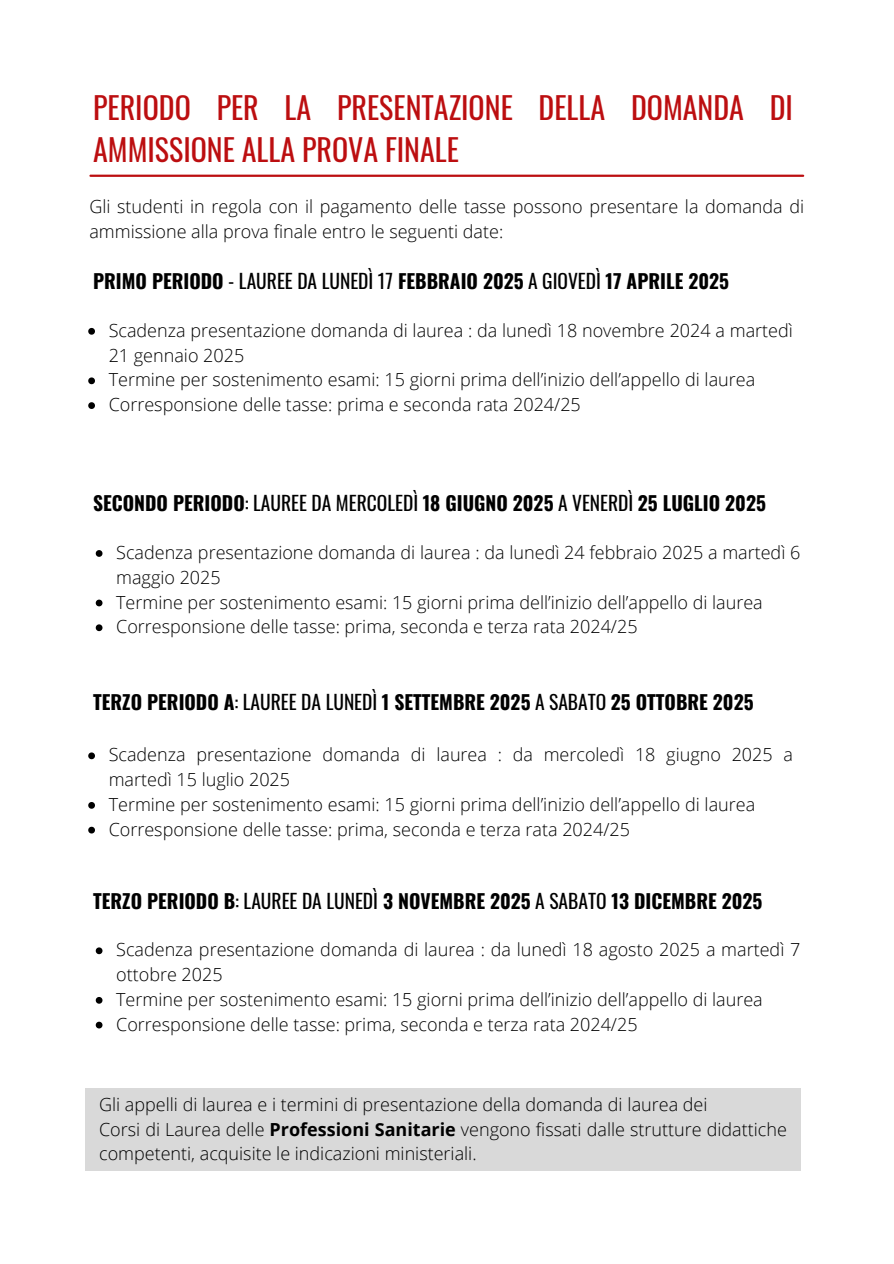
<style>
.page{position:relative;width:894px;height:1264px;background:#fff}
.page>*{position:absolute;margin:0;border:0;box-sizing:border-box;transform-origin:0 0}
.t1{font:30px/41.7px "Oswald";color:#bc0e10}
.t2{font:700 19.5px "Oswald";color:#000}
.t3{font:300 18px/24.8px "Open Sans";color:#000}
.s1{font-weight:400}
.s2{font-weight:700}
</style>
<div class="page">
<hr style="left:90px;top:175px;width:712px;height:2px;background:#bc0e10">
<svg style="left:88px;top:328px;width:7px;height:7px"></svg>
<svg style="left:88px;top:377px;width:7px;height:7px"></svg>
<svg style="left:88px;top:402px;width:7px;height:7px"></svg>
<svg style="left:96px;top:550px;width:6px;height:7px"></svg>
<svg style="left:96px;top:599px;width:6px;height:7px"></svg>
<svg style="left:96px;top:624px;width:6px;height:7px"></svg>
<svg style="left:88px;top:752px;width:7px;height:7px"></svg>
<svg style="left:88px;top:802px;width:7px;height:6px"></svg>
<svg style="left:88px;top:826px;width:7px;height:7px"></svg>
<svg style="left:96px;top:947px;width:6px;height:7px"></svg>
<svg style="left:96px;top:997px;width:6px;height:6px"></svg>
<svg style="left:96px;top:1021px;width:6px;height:7px"></svg>
<div style="left:86px;top:1087px;width:714px;height:83px;background:#d9d9d9"></div>
<p class="t1" style="left:93px;top:86px;width:701px">PERIODO PER LA PRESENTAZIONE DELLA DOMANDA DI<br>AMMISSIONE ALLA PROVA FINALE</p>
<p class="t3" style="left:89px;top:194px;width:716px">Gli studenti in regola con il pagamento delle tasse possono presentare la domanda di ammissione alla prova finale entro le seguenti date:</p>
<h1 class="t2" style="left:93px;top:266px;width:637px">PRIMO PERIODO <span class="s1">- LAUREE DA LUNEDÌ 17</span> FEBBRAIO 2025 <span class="s1">A GIOVEDÌ</span> 17 APRILE 2025</h1>
<p class="t3" style="left:109px;top:317px;width:685px">Scadenza presentazione domanda di laurea : da lunedì 18 novembre 2024 a martedì<br>21 gennaio 2025</p>
<h2 class="t3" style="left:109px;top:367px;width:648px">Termine per sostenimento esami: 15 giorni prima dell’inizio dell’appello di laurea</h2>
<p class="t3" style="left:109px;top:392px;width:473px">Corresponsione delle tasse: prima e seconda rata 2024/25</p>
<p class="t2" style="left:93px;top:488px;width:674px">SECONDO PERIODO<span class="s1">: LAUREE DA MERCOLEDÌ</span> 18 GIUGNO 2025 <span class="s1">A VENERDÌ</span> 25 LUGLIO 2025</p>
<p class="t3" style="left:116px;top:539px;width:685px">Scadenza presentazione domanda di laurea : da lunedì 24 febbraio 2025 a martedì 6 maggio 2025</p>
<h2 class="t3" style="left:116px;top:589px;width:648px">Termine per sostenimento esami: 15 giorni prima dell’inizio dell’appello di laurea</h2>
<p class="t3" style="left:116px;top:614px;width:522px">Corresponsione delle tasse: prima, seconda e terza rata 2024/25</p>
<p class="t2" style="left:93px;top:686px;width:662px">TERZO PERIODO A<span class="s1">: LAUREE DA LUNEDÌ</span> 1 SETTEMBRE 2025 <span class="s1">A SABATO</span> 25 OTTOBRE 2025</p>
<p class="t3" style="left:109px;top:742px;width:685px">Scadenza presentazione domanda di laurea : da mercoledì 18 giugno 2025 a martedì 15 luglio 2025</p>
<h2 class="t3" style="left:109px;top:791px;width:648px">Termine per sostenimento esami: 15 giorni prima dell’inizio dell’appello di laurea</h2>
<p class="t3" style="left:109px;top:816px;width:522px">Corresponsione delle tasse: prima, seconda e terza rata 2024/25</p>
<p class="t2" style="left:93px;top:885px;width:670px">TERZO PERIODO B<span class="s1">: LAUREE DA LUNEDÌ</span> 3 NOVEMBRE 2025 <span class="s1">A SABATO</span> 13 DICEMBRE 2025</p>
<p class="t3" style="left:116px;top:937px;width:685px">Scadenza presentazione domanda di laurea : da lunedì 18 agosto 2025 a martedì 7 ottobre 2025</p>
<h2 class="t3" style="left:116px;top:986px;width:648px">Termine per sostenimento esami: 15 giorni prima dell’inizio dell’appello di laurea</h2>
<p class="t3" style="left:116px;top:1011px;width:522px">Corresponsione delle tasse: prima, seconda e terza rata 2024/25</p>
<p class="t3" style="left:99px;top:1091px;width:609px">Gli appelli di laurea e i termini di presentazione della domanda di laurea dei</p>
<p class="t3" style="left:99px;top:1116px;width:689px">Corsi di Laurea delle <span class="s2">Professioni Sanitarie</span> vengono fissati dalle strutture didattiche competenti, acquisite le indicazioni ministeriali.</p>
</div>
